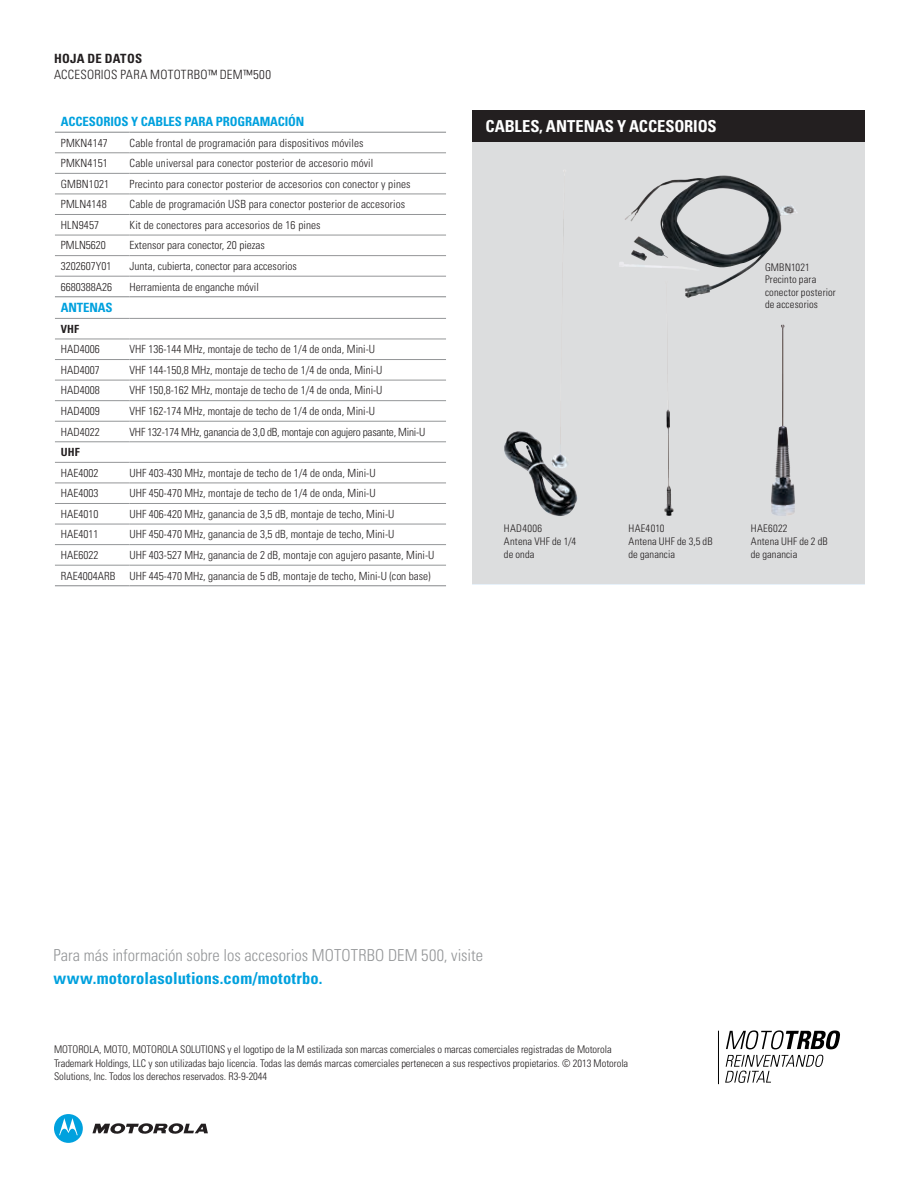
<style>
.page{position:relative;width:918px;height:1188px;background:#fff}
.page>*{position:absolute;margin:0;border:0;box-sizing:border-box;transform-origin:0 0}
.t1{font:300 condensed 16.5px "Univers LT Std";letter-spacing:.005em;color:#949698}
.t2{font:700 condensed 16.5px "Univers LT Std";letter-spacing:.01em;color:#00a1de}
.t3{font:700 condensed 16.5px "Univers LT Std";letter-spacing:-.005em;color:#fff}
.t4{font:700 condensed 12.75px "Univers LT Std";letter-spacing:-.01em;color:#00a1de}
.t5{font:300 condensed 12.75px "Univers LT Std";letter-spacing:.02em;color:#231f20}
.t6{font:700 condensed 12.75px "Univers LT Std";letter-spacing:.02em;color:#231f20}
.t7{font:300 condensed 11.25px "Univers LT Std";color:#231f20}
.t8{font:300 condensed 11.25px "Univers LT Std";letter-spacing:-.02em;color:#231f20}
.t9{font:700 condensed 11.25px "Univers LT Std";color:#231f20}
.t10{font:300 condensed 10.5px/13.5px "Univers LT Std";letter-spacing:-.005em;color:#231f20}
.t11{font:300 condensed 10.5px/12.6px "Univers LT Std";letter-spacing:.015em;color:#231f20}
</style>
<div class="page">
<svg style="left:54px;top:1114px;width:29px;height:29px"></svg>
<svg style="left:92px;top:1123px;width:116px;height:11px"></svg>
<hr style="left:55px;top:214px;width:75px;height:1px;background:#949698">
<hr style="left:130px;top:214px;width:316px;height:1px;background:#949698">
<hr style="left:55px;top:235px;width:75px;height:1px;background:#949698">
<hr style="left:130px;top:235px;width:316px;height:1px;background:#949698">
<hr style="left:55px;top:255px;width:75px;height:1px;background:#949698">
<hr style="left:130px;top:255px;width:316px;height:1px;background:#949698">
<hr style="left:55px;top:276px;width:75px;height:1px;background:#949698">
<hr style="left:130px;top:276px;width:316px;height:1px;background:#949698">
<hr style="left:55px;top:318px;width:75px;height:1px;background:#949698">
<hr style="left:130px;top:318px;width:316px;height:1px;background:#949698">
<hr style="left:55px;top:339px;width:75px;height:1px;background:#949698">
<hr style="left:130px;top:339px;width:316px;height:1px;background:#949698">
<hr style="left:55px;top:359px;width:75px;height:1px;background:#949698">
<hr style="left:130px;top:359px;width:316px;height:1px;background:#949698">
<hr style="left:55px;top:380px;width:75px;height:1px;background:#949698">
<hr style="left:130px;top:380px;width:316px;height:1px;background:#949698">
<hr style="left:55px;top:400px;width:75px;height:1px;background:#949698">
<hr style="left:130px;top:400px;width:316px;height:1px;background:#949698">
<hr style="left:55px;top:421px;width:75px;height:1px;background:#949698">
<hr style="left:130px;top:421px;width:316px;height:1px;background:#949698">
<hr style="left:55px;top:442px;width:75px;height:1px;background:#949698">
<hr style="left:130px;top:442px;width:316px;height:1px;background:#949698">
<hr style="left:55px;top:462px;width:75px;height:1px;background:#949698">
<hr style="left:130px;top:462px;width:316px;height:1px;background:#949698">
<hr style="left:55px;top:483px;width:75px;height:1px;background:#949698">
<hr style="left:130px;top:483px;width:316px;height:1px;background:#949698">
<hr style="left:55px;top:503px;width:75px;height:1px;background:#949698">
<hr style="left:130px;top:503px;width:316px;height:1px;background:#949698">
<hr style="left:55px;top:524px;width:75px;height:1px;background:#949698">
<hr style="left:130px;top:524px;width:316px;height:1px;background:#949698">
<hr style="left:55px;top:544px;width:75px;height:1px;background:#949698">
<hr style="left:130px;top:544px;width:316px;height:1px;background:#949698">
<hr style="left:55px;top:565px;width:75px;height:1px;background:#949698">
<hr style="left:130px;top:565px;width:316px;height:1px;background:#949698">
<hr style="left:55px;top:132px;width:75px;height:1px;background:#949698">
<hr style="left:130px;top:132px;width:316px;height:1px;background:#949698">
<hr style="left:55px;top:296px;width:75px;height:1px;background:#949698">
<hr style="left:130px;top:296px;width:316px;height:1px;background:#949698">
<hr style="left:55px;top:585px;width:75px;height:1px;background:#949698">
<hr style="left:130px;top:585px;width:316px;height:1px;background:#949698">
<hr style="left:55px;top:153px;width:75px;height:1px;background:#949698">
<hr style="left:130px;top:153px;width:316px;height:1px;background:#949698">
<hr style="left:55px;top:173px;width:75px;height:1px;background:#949698">
<hr style="left:130px;top:173px;width:316px;height:1px;background:#949698">
<hr style="left:55px;top:194px;width:75px;height:1px;background:#949698">
<hr style="left:130px;top:194px;width:316px;height:1px;background:#949698">
<svg style="left:726px;top:1030px;width:114px;height:19px"></svg>
<hr style="left:718px;top:1031px;width:1px;height:53px;background:#000">
<svg style="left:725px;top:1055px;width:99px;height:28px"></svg>
<div style="left:472px;top:110px;width:392px;height:32px;background:#231f20"></div>
<div style="left:472px;top:142px;width:392px;height:442px;background:#dcddde"></div>
<img style="left:624px;top:175px;width:174px;height:123px">
<img style="left:504px;top:170px;width:74px;height:346px">
<img style="left:664px;top:281px;width:10px;height:235px">
<img style="left:771px;top:325px;width:24px;height:191px">
<p class="t6" style="left:54px;top:51px;width:90px">HOJA DE DATOS</p>
<p class="t5" style="left:54px;top:66px;width:219px">ACCESORIOS PARA MOTOTRBO™ DEM™500</p>
<p class="t4" style="left:61px;top:114px;width:245px">ACCESORIOS Y CABLES PARA PROGRAMACIÓN</p>
<p class="t7" style="left:61px;top:136px;width:49px">PMKN4147</p>
<p class="t7" style="left:130px;top:136px;width:236px">Cable frontal de programación para dispositivos móviles</p>
<p class="t7" style="left:61px;top:156px;width:49px">PMKN4151</p>
<p class="t7" style="left:130px;top:156px;width:245px">Cable universal para conector posterior de accesorio móvil</p>
<p class="t7" style="left:61px;top:177px;width:50px">GMBN1021</p>
<p class="t7" style="left:130px;top:177px;width:283px">Precinto para conector posterior de accesorios con conector y pines</p>
<p class="t7" style="left:61px;top:198px;width:47px">PMLN4148</p>
<p class="t7" style="left:130px;top:198px;width:277px">Cable de programación USB para conector posterior de accesorios</p>
<p class="t7" style="left:61px;top:218px;width:40px">HLN9457</p>
<p class="t7" style="left:130px;top:218px;width:193px">Kit de conectores para accesorios de 16 pines</p>
<p class="t7" style="left:61px;top:239px;width:46px">PMLN5620</p>
<p class="t7" style="left:130px;top:239px;width:137px">Extensor para conector, 20 piezas</p>
<p class="t7" style="left:61px;top:259px;width:52px">3202607Y01</p>
<p class="t7" style="left:130px;top:259px;width:169px">Junta, cubierta, conector para accesorios</p>
<p class="t7" style="left:61px;top:280px;width:53px">6680388A26</p>
<p class="t7" style="left:130px;top:280px;width:131px">Herramienta de enganche móvil</p>
<p class="t4" style="left:61px;top:300px;width:53px">ANTENAS</p>
<p class="t9" style="left:61px;top:322px;width:20px">VHF</p>
<p class="t7" style="left:61px;top:343px;width:40px">HAD4006</p>
<p class="t7" style="left:130px;top:343px;width:247px">VHF 136-144 MHz, montaje de techo de 1/4 de onda, Mini-U</p>
<p class="t7" style="left:61px;top:363px;width:40px">HAD4007</p>
<p class="t7" style="left:130px;top:363px;width:254px">VHF 144-150,8 MHz, montaje de techo de 1/4 de onda, Mini-U</p>
<p class="t7" style="left:61px;top:384px;width:40px">HAD4008</p>
<p class="t7" style="left:130px;top:384px;width:254px">VHF 150,8-162 MHz, montaje de techo de 1/4 de onda, Mini-U</p>
<p class="t7" style="left:61px;top:404px;width:40px">HAD4009</p>
<p class="t7" style="left:130px;top:404px;width:247px">VHF 162-174 MHz, montaje de techo de 1/4 de onda, Mini-U</p>
<p class="t7" style="left:61px;top:425px;width:40px">HAD4022</p>
<p class="t8" style="left:130px;top:425px;width:297px">VHF 132-174 MHz, ganancia de 3,0 dB, montaje con agujero pasante, Mini-U</p>
<p class="t9" style="left:61px;top:445px;width:20px">UHF</p>
<p class="t7" style="left:61px;top:466px;width:39px">HAE4002</p>
<p class="t7" style="left:130px;top:466px;width:248px">UHF 403-430 MHz, montaje de techo de 1/4 de onda, Mini-U</p>
<p class="t7" style="left:61px;top:487px;width:39px">HAE4003</p>
<p class="t7" style="left:130px;top:487px;width:248px">UHF 450-470 MHz, montaje de techo de 1/4 de onda, Mini-U</p>
<p class="t7" style="left:61px;top:507px;width:39px">HAE4010</p>
<p class="t7" style="left:130px;top:507px;width:266px">UHF 406-420 MHz, ganancia de 3,5 dB, montaje de techo, Mini-U</p>
<p class="t7" style="left:61px;top:528px;width:39px">HAE4011</p>
<p class="t7" style="left:130px;top:528px;width:266px">UHF 450-470 MHz, ganancia de 3,5 dB, montaje de techo, Mini-U</p>
<p class="t7" style="left:61px;top:548px;width:39px">HAE6022</p>
<p class="t7" style="left:130px;top:548px;width:306px">UHF 403-527 MHz, ganancia de 2 dB, montaje con agujero pasante, Mini-U</p>
<p class="t7" style="left:61px;top:569px;width:56px">RAE4004ARB</p>
<p class="t7" style="left:130px;top:569px;width:303px">UHF 445-470 MHz, ganancia de 5 dB, montaje de techo, Mini-U (con base)</p>
<h1 class="t3" style="left:486px;top:116px;width:233px">CABLES, ANTENAS Y ACCESORIOS</h1>
<p class="t11" style="left:765px;top:261px;width:72px">GMBN1021<br>Precinto para conector posterior de accesorios</p>
<p class="t11" style="left:504px;top:522px;width:74px">HAD4006<br>Antena VHF de 1/4 de onda</p>
<p class="t10" style="left:629px;top:522px;width:86px;line-height:12.6px">HAE4010<br>Antena UHF de 3,5 dB de ganancia</p>
<p class="t11" style="left:751px;top:522px;width:78px">HAE6022<br>Antena UHF de 2 dB de ganancia</p>
<h1 class="t1" style="left:53px;top:945px;width:431px">Para más información sobre los accesorios MOTOTRBO DEM 500, visite</h1>
<h1 class="t2" style="left:53px;top:968px;width:271px">www.motorolasolutions.com/mototrbo.</h1>
<p class="t10" style="left:54px;top:1043px;width:576px">MOTOROLA, MOTO, MOTOROLA SOLUTIONS y el logotipo de la M estilizada son marcas comerciales o marcas comerciales registradas de Motorola<br>Trademark Holdings, LLC y son utilizadas bajo licencia. Todas las demás marcas comerciales pertenecen a sus respectivos propietarios. © 2013 Motorola<br>Solutions, Inc. Todos los derechos reservados. R3-9-2044</p>
</div>
